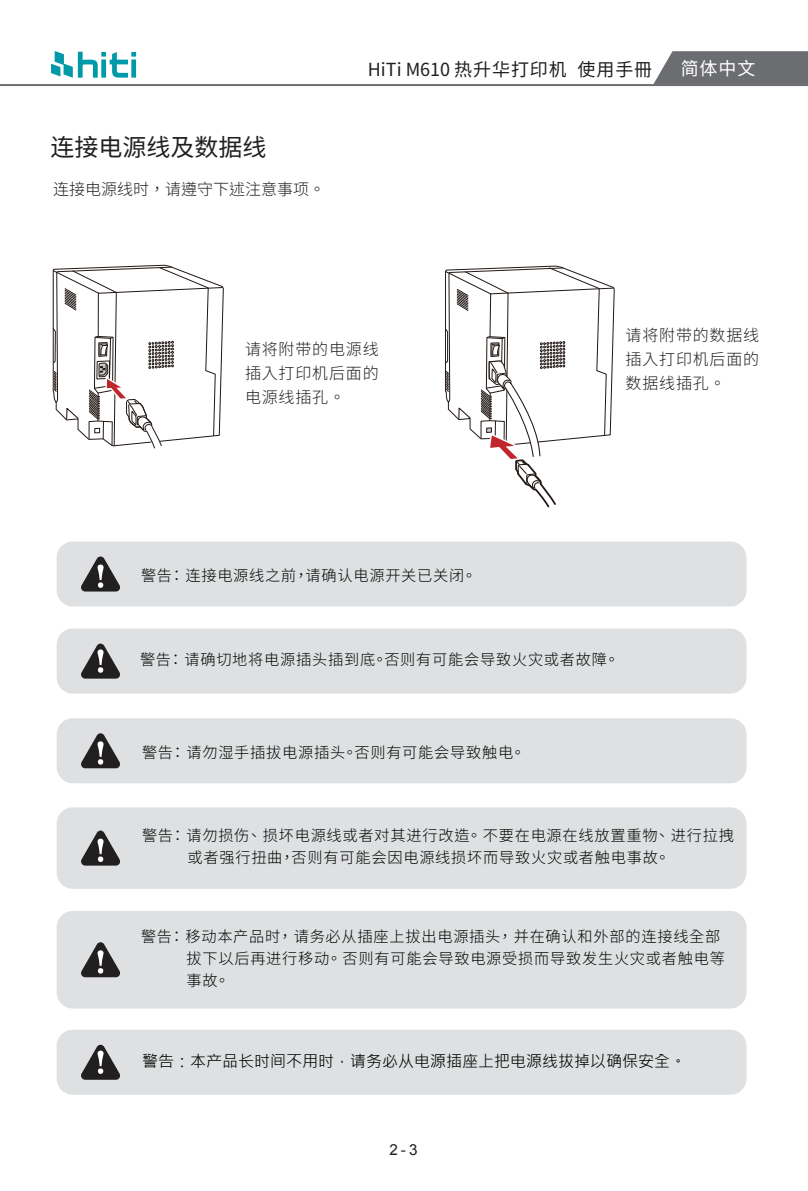
<style>
.page{position:relative;width:808px;height:1191px;background:#fff}
.page>*{position:absolute;margin:0;border:0;box-sizing:border-box;transform-origin:0 0}
.t1{font:24px "Noto Sans CJ Ktc";color:#221f21}
.t2{font:18px "Noto Sans CJ Ktc";letter-spacing:.05em;color:#231f20}
.t3{font:18px "Noto Sans CJ Ktc";color:#fff}
.t4{font:300 16px/24px "Noto Sans CJ Ktc";letter-spacing:.05em;color:#221f21;text-align:justify}
.t5{font:16px "Microsoft Jheng Hei";color:#030303}
.t6{font:300 16px "Noto Sans CJ Ktc";color:#221f21}
.t7{font:300 15.2px/22px "Noto Sans CJ Ktc";letter-spacing:.05em;color:#030303}
.t8{font:15.2px "Arial";color:#221f21}
</style>
<div class="page">
<div style="left:57px;top:541px;width:689px;height:65px;background:#dee0e1;border-radius:16px"></div>
<svg style="left:81px;top:556px;width:39px;height:35px"></svg>
<div style="left:57px;top:718px;width:689px;height:65px;background:#dee0e1;border-radius:16px"></div>
<svg style="left:81px;top:733px;width:39px;height:35px"></svg>
<div style="left:57px;top:628px;width:689px;height:65px;background:#dee0e1;border-radius:16px"></div>
<svg style="left:81px;top:643px;width:39px;height:35px"></svg>
<div style="left:57px;top:1029px;width:689px;height:65px;background:#dee0e1;border-radius:16px"></div>
<svg style="left:81px;top:1044px;width:39px;height:35px"></svg>
<div style="left:57px;top:807px;width:689px;height:81px;background:#dee0e1;border-radius:16px"></div>
<svg style="left:81px;top:830px;width:39px;height:35px"></svg>
<div style="left:57px;top:911px;width:689px;height:97px;background:#dee0e1;border-radius:16px"></div>
<svg style="left:81px;top:942px;width:39px;height:35px"></svg>
<hr style="left:0;top:84px;width:808px;height:2px;background:#6c6d70">
<svg style="left:51px;top:51px;width:85px;height:27px"></svg>
<svg style="left:653px;top:51px;width:155px;height:33px;background:#76777a"></svg>
<svg style="left:52px;top:264px;width:172px;height:185px"></svg>
<svg style="left:445px;top:265px;width:170px;height:242px"></svg>
<h1 class="t1" style="left:50px;top:133px;width:218px">连接电源线及数据线</h1>
<p class="t6" style="left:53px;top:180px;width:273px">连接电源线时，请遵守下述注意事项。</p>
<p class="t2" style="left:368px;top:59px;width:286px">HiTi M610 热升华打印机 使用手冊</p>
<p class="t3" style="left:681px;top:58px;width:76px">简体中文</p>
<p class="t4" style="left:245px;top:337px;width:135px">请将附带的电源线插入打印机后面的电源线插孔。</p>
<p class="t4" style="left:626px;top:324px;width:135px">请将附带的数据线插入打印机后面的数据线插孔。</p>
<p class="t7" style="left:141px;top:564px;width:337px">警告： 连接电源线之前，请确认电源开关已关闭。</p>
<p class="t7" style="left:140px;top:648px;width:481px">警告： 请确切地将电源插头插到底。否则有可能会导致火灾或者故障。</p>
<p class="t7" style="left:142px;top:741px;width:385px">警告： 请勿湿手插拔电源插头。否则有可能会导致触电。</p>
<p class="t7" style="left:187px;top:824px;width:548px;text-indent:-45px">警告： 请勿损伤、 损坏电源线或者对其进行改造。 不要在电源在线放置重物、 进行拉拽或者强行扭曲，否则有可能会因电源线损坏而导致火灾或者触电事故。</p>
<p class="t7" style="left:186px;top:925px;width:540px;text-indent:-45px">警告： 移动本产品时， 请务必从插座上拔出电源插头， 并在确认和外部的连接线全部拔下以后再进行移动。 否则有可能会导致电源受损而导致发生火灾或者触电等事故。</p>
<p class="t5" style="left:142px;top:1051px;width:545px">警告：本产品长时间不用时，请务必从电源插座上把电源线拔掉以确保安全。</p>
<p class="t8" style="left:389px;top:1139px;width:30px">2-3</p>
</div>
